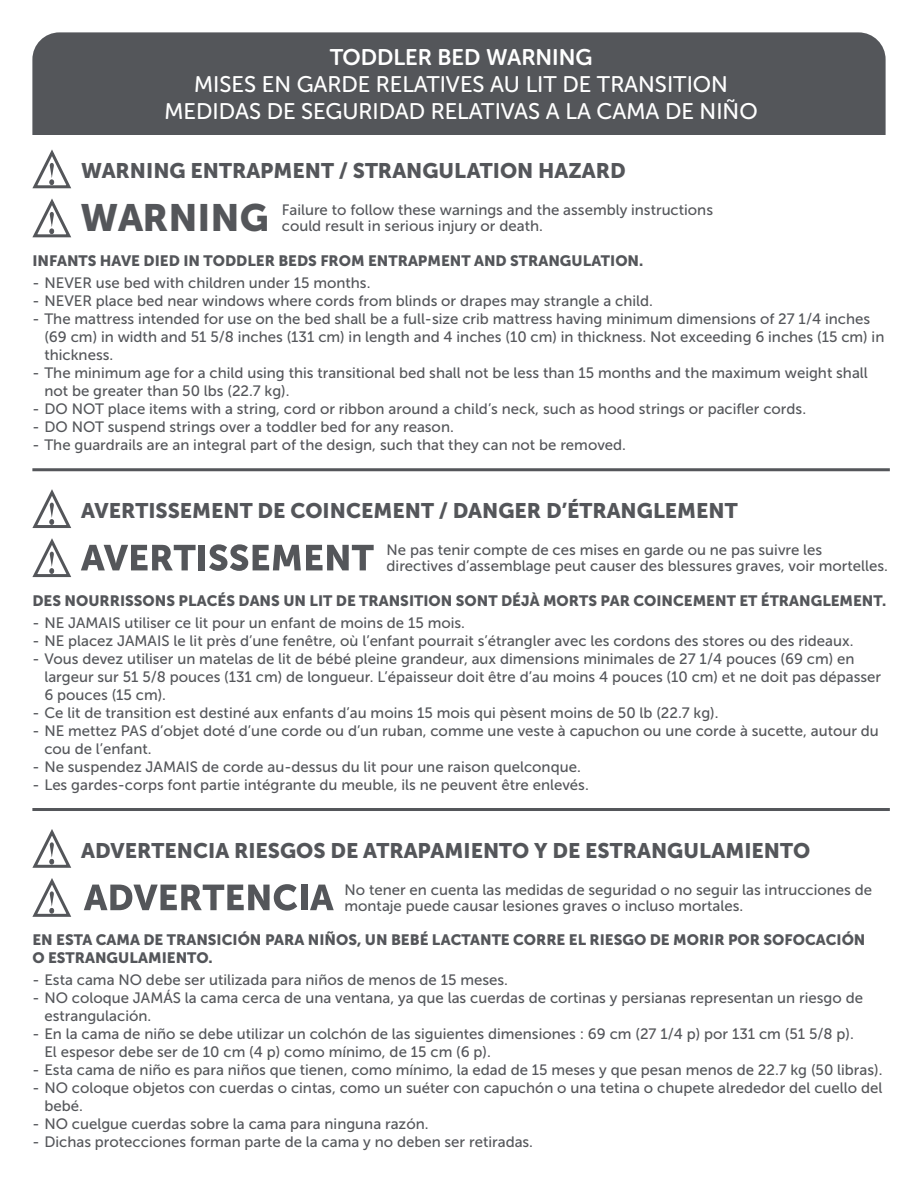
<style>
.page{position:relative;width:918px;height:1188px;background:#fff}
.page>*{position:absolute;margin:0;border:0;box-sizing:border-box;transform-origin:0 0}
.t1{font:37.8px "Museo Sans 900";color:#54565a}
.t2{font:22.5px/27px "Museo Sans Rounded 500";color:#fff;text-align:center}
.t3{font:22.5px "Museo Sans Rounded 700";color:#fff}
.t4{font:21px "Museo Sans 900";color:#54565a}
.t5{font:15px/18px "Museo Sans 500";color:#54565a}
.t6{font:15px/18px "Museo Sans 900";color:#54565a}
</style>
<div class="page">
<div style="left:32px;top:32px;width:854px;height:103px;background:#54565a"></div>
<svg style="left:32px;top:149px;width:40px;height:40px"></svg>
<svg style="left:32px;top:489px;width:40px;height:39px"></svg>
<svg style="left:32px;top:829px;width:40px;height:39px"></svg>
<svg style="left:32px;top:198px;width:40px;height:40px"></svg>
<svg style="left:32px;top:538px;width:39px;height:40px"></svg>
<svg style="left:32px;top:878px;width:40px;height:39px"></svg>
<hr style="left:32px;top:468px;width:858px;height:3px;background:#54565a">
<hr style="left:32px;top:808px;width:858px;height:3px;background:#54565a">
<svg style="left:81px;top:545px;width:115px;height:25px"></svg>
<div style="left:199px;top:545px;width:6px;height:25px;background:#54565a"></div>
<svg style="left:209px;top:544px;width:165px;height:27px"></svg>
<svg style="left:84px;top:884px;width:213px;height:27px"></svg>
<div style="left:301px;top:885px;width:6px;height:25px;background:#54565a"></div>
<svg style="left:310px;top:885px;width:24px;height:25px"></svg>
<h2 class="t3" style="left:330px;top:45px;width:264px">TODDLER BED WARNING</h2>
<h2 class="t2" style="left:165px;top:71px;width:595px">MISES EN GARDE RELATIVES AU LIT DE TRANSITION<br>MEDIDAS DE SEGURIDAD RELATIVAS A LA CAMA DE NIÑO</h2>
<h3 class="t4" style="left:81px;top:159px;width:546px">WARNING ENTRAPMENT / STRANGULATION HAZARD</h3>
<h1 class="t1" style="left:80px;top:197px;width:190px">WARNING</h1>
<p class="t5" style="left:282px;top:203px;width:433px;line-height:15.8px">Failure to follow these warnings and the assembly instructions could result in serious injury or death.</p>
<p class="t6" style="left:32px;top:251px;width:612px">INFANTS HAVE DIED IN TODDLER BEDS FROM ENTRAPMENT AND STRANGULATION.</p>
<p class="t5" style="left:32px;top:274px;width:340px">- NEVER use bed with children under 15 months.</p>
<p class="t5" style="left:32px;top:292px;width:622px">- NEVER place bed near windows where cords from blinds or drapes may strangle a child.</p>
<p class="t5" style="left:44px;top:310px;width:842px;text-indent:-12px">- The mattress intended for use on the bed shall be a full-size crib mattress having minimum dimensions of 27 1/4 inches (69 cm) in width and 51 5/8 inches (131 cm) in length and 4 inches (10 cm) in thickness. Not exceeding 6 inches (15 cm) in thickness.</p>
<p class="t5" style="left:44px;top:364px;width:825px;text-indent:-12px">- The minimum age for a child using this transitional bed shall not be less than 15 months and the maximum weight shall not be greater than 50 lbs (22.7 kg).</p>
<p class="t5" style="left:32px;top:400px;width:775px">- DO NOT place items with a string, cord or ribbon around a child’s neck, such as hood strings or pacifler cords.</p>
<p class="t5" style="left:32px;top:418px;width:423px">- DO NOT suspend strings over a toddler bed for any reason.</p>
<p class="t5" style="left:32px;top:436px;width:595px">- The guardrails are an integral part of the design, such that they can not be removed.</p>
<h3 class="t4" style="left:81px;top:499px;width:658px">AVERTISSEMENT DE COINCEMENT / DANGER D’ÉTRANGLEMENT</h3>
<p class="t5" style="left:387px;top:542px;width:503px;line-height:15.8px">Ne pas tenir compte de ces mises en garde ou ne pas suivre les directives d’assemblage peut causer des blessures graves, voir mortelles.</p>
<p class="t6" style="left:32px;top:592px;width:855px">DES NOURRISSONS PLACÉS DANS UN LIT DE TRANSITION SONT DÉJÀ MORTS PAR COINCEMENT ET ÉTRANGLEMENT.</p>
<p class="t5" style="left:32px;top:614px;width:434px">- NE JAMAIS utiliser ce lit pour un enfant de moins de 15 mois.</p>
<p class="t5" style="left:32px;top:632px;width:823px">- NE placez JAMAIS le lit près d’une fenêtre, où l’enfant pourrait s’étrangler avec les cordons des stores ou des rideaux.</p>
<p class="t5" style="left:44px;top:650px;width:838px;text-indent:-12px">- Vous devez utiliser un matelas de lit de bébé pleine grandeur, aux dimensions minimales de 27 1/4 pouces (69 cm) en largeur sur 51 5/8 pouces (131 cm) de longueur. L’épaisseur doit être d’au moins 4 pouces (10 cm) et ne doit pas dépasser<br>6 pouces (15 cm).</p>
<p class="t5" style="left:32px;top:704px;width:688px">- Ce lit de transition est destiné aux enfants d’au moins 15 mois qui pèsent moins de 50 lb (22.7 kg).</p>
<p class="t5" style="left:44px;top:722px;width:836px;text-indent:-12px">- NE mettez PAS d’objet doté d’une corde ou d’un ruban, comme une veste à capuchon ou une corde à sucette, autour du cou de l’enfant.</p>
<p class="t5" style="left:32px;top:758px;width:550px">- Ne suspendez JAMAIS de corde au-dessus du lit pour une raison quelconque.</p>
<p class="t5" style="left:32px;top:776px;width:558px">- Les gardes-corps font partie intégrante du meuble, ils ne peuvent être enlevés.</p>
<h3 class="t4" style="left:81px;top:839px;width:731px">ADVERTENCIA RIESGOS DE ATRAPAMIENTO Y DE ESTRANGULAMIENTO</h3>
<p class="t5" style="left:345px;top:882px;width:529px;line-height:15.8px">No tener en cuenta las medidas de seguridad o no seguir las intrucciones de montaje puede causar lesiones graves o incluso mortales.</p>
<p class="t6" style="left:32px;top:930px;width:835px">EN ESTA CAMA DE TRANSICIÓN PARA NIÑOS, UN BEBÉ LACTANTE CORRE EL RIESGO DE MORIR POR SOFOCACIÓN<br>O ESTRANGULAMIENTO.</p>
<p class="t5" style="left:32px;top:971px;width:477px">- Esta cama NO debe ser utilizada para niños de menos de 15 meses.</p>
<p class="t5" style="left:44px;top:989px;width:820px;text-indent:-12px">- NO coloque JAMÁS la cama cerca de una ventana, ya que las cuerdas de cortinas y persianas representan un riesgo de estrangulación.</p>
<p class="t5" style="left:44px;top:1025px;width:811px;text-indent:-12px">- En la cama de niño se debe utilizar un colchón de las siguientes dimensiones : 69 cm (27 1/4 p) por 131 cm (51 5/8 p).<br>El espesor debe ser de 10 cm (4 p) como mínimo, de 15 cm (6 p).</p>
<p class="t5" style="left:32px;top:1061px;width:852px">- Esta cama de niño es para niños que tienen, como mínimo, la edad de 15 meses y que pesan menos de 22.7 kg (50 libras).</p>
<p class="t5" style="left:44px;top:1079px;width:839px;text-indent:-12px">- NO coloque objetos con cuerdas o cintas, como un suéter con capuchón o una tetina o chupete alrededor del cuello del bebé.</p>
<p class="t5" style="left:32px;top:1115px;width:398px">- NO cuelgue cuerdas sobre la cama para ninguna razón.</p>
<p class="t5" style="left:32px;top:1133px;width:502px">- Dichas protecciones forman parte de la cama y no deben ser retiradas.</p>
</div>
